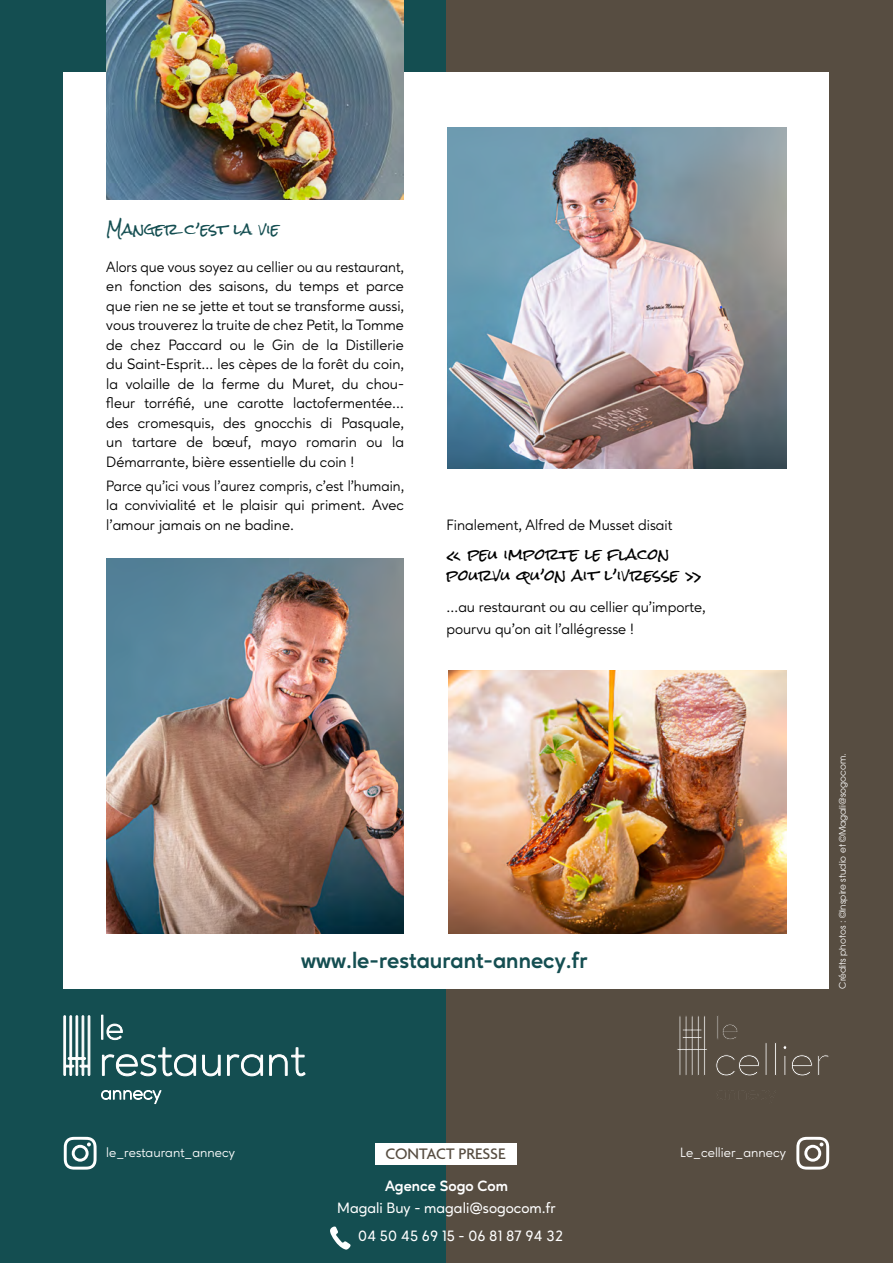
<style>
.page{position:relative;width:893px;height:1263px;background:#fff}
.page>*{position:absolute;margin:0;border:0;box-sizing:border-box;transform-origin:0 0}
.t1{font:700 22.5px "Ageo";color:#144e51}
.t2{font:500 16.5px "Agenda";color:#574d41}
.t3{font:15px/19.5px "Ageo";color:#000}
.t4{font:15px/19.5px "Ageo";color:#000;text-align:justify;scale:.96 1}
.t5{font:500 15px/28px "Ageo";color:#fff}
.t6{font:15px/21px "Rock Salt";color:#000}
.t7{font:15px "Rock Salt";color:#144e51}
.t8{font:700 15px "Ageo";color:#fff}
.t9{font:13.5px "Ageo";color:#fff}
.t10{font:9px "ITC Avant Garde Pro";color:#fff}
</style>
<div class="page">
<div style="left:0;top:0;width:446px;height:1263px;background:#144e51"></div>
<div style="left:446px;top:0;width:447px;height:1263px;background:#574d41"></div>
<svg style="left:330px;top:1226px;width:21px;height:23px"></svg>
<div style="left:376px;top:1143px;width:141px;height:21px;background:#fff"></div>
<svg style="left:64px;top:1137px;width:33px;height:32px"></svg>
<svg style="left:796px;top:1137px;width:33px;height:32px"></svg>
<svg style="left:717px;top:1016px;width:21px;height:24px"></svg>
<svg style="left:716px;top:1055px;width:44px;height:21px"></svg>
<div style="left:765px;top:1042px;width:2px;height:33px;border:1px solid #574d41"></div>
<div style="left:774px;top:1042px;width:2px;height:33px;border:1px solid #574d41"></div>
<div style="left:784px;top:1055px;width:2px;height:20px;border:1px solid #574d41"></div>
<svg style="left:791px;top:1055px;width:21px;height:21px"></svg>
<svg style="left:818px;top:1055px;width:11px;height:20px"></svg>
<svg style="left:677px;top:1016px;width:30px;height:59px"></svg>
<svg style="left:102px;top:1015px;width:20px;height:25px"></svg>
<svg style="left:102px;top:1048px;width:94px;height:28px"></svg>
<svg style="left:203px;top:1055px;width:17px;height:21px"></svg>
<svg style="left:227px;top:1054px;width:36px;height:22px"></svg>
<svg style="left:270px;top:1048px;width:35px;height:28px"></svg>
<svg style="left:101px;top:1090px;width:60px;height:14px"></svg>
<svg style="left:64px;top:1016px;width:26px;height:59px"></svg>
<div style="left:64px;top:72px;width:765px;height:916px;background:#fff"></div>
<img style="left:448px;top:670px;width:339px;height:263px">
<img style="left:106px;top:558px;width:298px;height:375px">
<img style="left:447px;top:128px;width:340px;height:341px">
<img style="left:106px;top:0;width:298px;height:200px">
<p class="t7" style="left:106px;top:221px;width:175px">Manger c’est la vie</p>
<p class="t3" style="left:106px;top:257px;width:299px;text-align:justify">Alors que vous soyez au cellier ou au restaurant, en fonction des saisons, du temps et parce que rien ne se jette et tout se transforme aussi, vous trouverez la truite de chez Petit, la Tomme de chez Paccard ou le Gin de la Distillerie du Saint-Esprit… les cèpes de la forêt du coin, la volaille de la ferme du Muret, du chou&shy;fleur torréfié, une carotte lactofermentée… des cromesquis, des gnocchis di Pasquale, un tartare de bœuf, mayo romarin ou la Démarrante, bière essentielle du coin !</p>
<p class="t4" style="left:106px;top:476px;width:312px">Parce qu’ici vous l’aurez compris, c’est l’humain, la convivialité et le plaisir qui priment. Avec l’amour jamais on ne badine.</p>
<p class="t3" style="left:446px;top:515px;width:227px">Finalement, Alfred de Musset disait</p>
<p class="t6" style="left:446px;top:544px;width:258px">« peu importe le flacon pourvu qu’on ait l’ivresse »</p>
<p class="t3" style="left:446px;top:595px;width:261px;line-height:22.5px">…au restaurant ou au cellier qu’importe, pourvu qu’on ait l’allégresse !</p>
<h1 class="t1" style="left:301px;top:946px;width:288px">www.le-restaurant-annecy.fr</h1>
<p class="t10" style="left:837px;top:988px;width:237px;rotate:-90deg">Crédits photos : ©Inspire studio et ©Magali@sogocom.</p>
<p class="t9" style="left:106px;top:1144px;width:130px">le_restaurant_annecy</p>
<p class="t2" style="left:385px;top:1144px;width:122px">CONTACT PRESSE</p>
<p class="t9" style="left:680px;top:1144px;width:107px">Le_cellier_annecy</p>
<p class="t8" style="left:385px;top:1177px;width:124px">Agence Sogo Com</p>
<p class="t5" style="left:358px;top:1194px;width:206px;text-indent:-21px">Magali Buy - magali@sogocom.fr<br>04 50 45 69 15 - 06 81 87 94 32</p>
</div>
